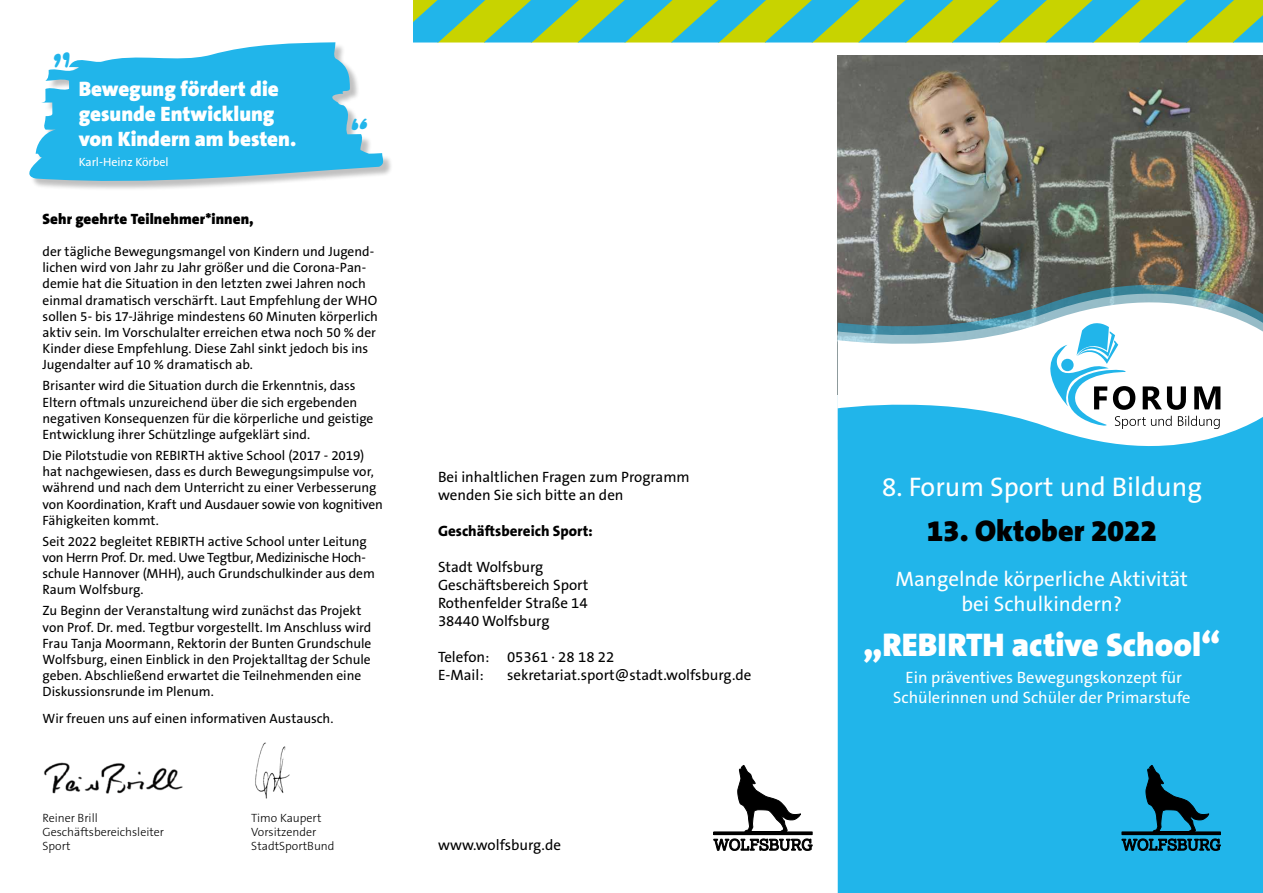
<style>
.page{position:relative;width:1263px;height:893px;background:#fff}
.page>*{position:absolute;margin:0;border:0;box-sizing:border-box;transform-origin:0 0}
.t1{font:45px "Kids Plain";color:#21b5ea}
.t2{font:900 33px "The Sans B9";color:#fff}
.t3{font:900 30px "The Sans B9";color:#000}
.t4{font:27px "The Sans B5 Plain";color:#fff}
.t5{font:900 21px/25.2px "The Sans B9";color:#fff}
.t6{font:21px/25.2px "The Sans B5 Plain";color:#fff;text-align:center}
.t7{font:16.5px/19.8px "The Sans B5 Plain";color:#fff;text-align:center}
.t8{font:15px/18px "The Sans B5 Plain";color:#000}
.t9{font:900 15px "The Sans B9";letter-spacing:.005em;color:#000}
.t10{font:800 15px "The Sans B8";color:#000}
.t11{font:13.5px/16.2px "The Sans B5 Plain";letter-spacing:-.005em;color:#000}
.t12{font:300 12px/14.4px "The Sans B3";color:#000}
.t13{font:12px "The Sans B5 Plain";color:#fff}
.s1{font-size:34.5px}
</style>
<div class="page">
<svg style="left:413px;top:0;width:850px;height:43px;background:#74c479"></svg>
<img style="left:255px;top:743px;width:35px;height:56px">
<img style="left:44px;top:762px;width:139px;height:32px">
<img style="left:838px;top:55px;width:425px;height:214px">
<div style="left:31px;top:44px;width:363px;height:148px;background:#000;opacity:.25"></div>
<svg style="left:29px;top:42px;width:357px;height:144px;fill:#21b5ea"></svg>
<svg style="left:838px;top:269px;width:425px;height:123px"></svg>
<div style="left:838px;top:392px;width:425px;height:501px;background:#21b5ea"></div>
<svg style="left:1049px;top:323px;width:171px;height:106px"></svg>
<svg style="left:1146px;top:765px;width:63px;height:67px;background:#157699"></svg>
<div style="left:1122px;top:832px;width:98px;height:3px;border:1px solid #000"></div>
<svg style="left:1122px;top:839px;width:98px;height:11px"></svg>
<svg style="left:738px;top:765px;width:62px;height:67px"></svg>
<div style="left:714px;top:832px;width:98px;height:3px;border:1px solid #000"></div>
<svg style="left:714px;top:839px;width:98px;height:11px"></svg>
<h1 class="t1" style="left:51px;top:16px;width:21px">„</h1>
<h3 class="t5" style="left:79px;top:77px;width:219px">Bewegung fördert die gesunde Entwicklung von Kindern am besten.</h3>
<p class="t13" style="left:79px;top:156px;width:92px">Karl-Heinz Körbel</p>
<h1 class="t1" style="left:352px;top:107px;width:20px">“</h1>
<p class="t9" style="left:43px;top:210px;width:213px">Sehr geehrte Teilnehmer*innen,</p>
<p class="t11" style="left:43px;top:244px;width:337px">der tägliche Bewegungsmangel von Kindern und Jugend&shy;lichen wird von Jahr zu Jahr größer und die Corona-Pan&shy;demie hat die Situation in den letzten zwei Jahren noch einmal dramatisch verschärft. Laut Empfehlung der WHO sollen 5- bis 17-Jährige mindestens 60 Minuten körperlich aktiv sein. Im Vorschulalter erreichen etwa noch 50 % der Kinder diese Empfehlung. Diese Zahl sinkt jedoch bis ins Jugendalter auf 10 % dramatisch ab.</p>
<p class="t11" style="left:43px;top:378px;width:332px">Brisanter wird die Situation durch die Erkenntnis, dass Eltern oftmals unzureichend über die sich ergebenden negativen Konsequenzen für die körperliche und geistige Entwicklung ihrer Schützlinge aufgeklärt sind.</p>
<p class="t11" style="left:43px;top:448px;width:342px">Die Pilotstudie von REBIRTH aktive School (2017 - 2019) hat nachgewiesen, dass es durch Bewegungsimpulse vor, während und nach dem Unterricht zu einer Verbesserung von Koordination, Kraft und Ausdauer sowie von kognitiven Fähigkeiten kommt.</p>
<p class="t11" style="left:43px;top:534px;width:334px">Seit 2022 begleitet REBIRTH active School unter Leitung von Herrn Prof. Dr. med. Uwe Tegtbur, Medizinische Hoch&shy;schule Hannover (MHH), auch Grundschulkinder aus dem Raum Wolfsburg.</p>
<p class="t11" style="left:43px;top:603px;width:330px">Zu Beginn der Veranstaltung wird zunächst das Projekt von Prof. Dr. med. Tegtbur vorgestellt. Im Anschluss wird Frau Tanja Moormann, Rektorin der Bunten Grundschule Wolfsburg, einen Einblick in den Projektalltag der Schule geben. Abschließend erwartet die Teilnehmenden eine Diskussionsrunde im Plenum.</p>
<p class="t11" style="left:43px;top:711px;width:292px">Wir freuen uns auf einen informativen Austausch.</p>
<p class="t12" style="left:43px;top:811px;width:123px">Reiner Brill<br>Geschäftsbereichsleiter<br>Sport</p>
<p class="t12" style="left:251px;top:811px;width:85px">Timo Kaupert<br>Vorsitzender<br>StadtSportBund</p>
<p class="t8" style="left:438px;top:469px;width:253px">Bei inhaltlichen Fragen zum Programm wenden Sie sich bitte an den</p>
<p class="t10" style="left:438px;top:523px;width:156px">Geschäftsbereich Sport:</p>
<p class="t8" style="left:438px;top:559px;width:152px">Stadt Wolfsburg<br>Geschäftsbereich Sport<br>Rothenfelder Straße 14<br>38440 Wolfsburg</p>
<p class="t8" style="left:438px;top:649px;width:178px">Telefon: 05361 · 28 18 22<br>E-Mail:</p>
<p class="t8" style="left:507px;top:667px;width:246px">sekretariat.sport@stadt.wolfsburg.de</p>
<p class="t8" style="left:438px;top:837px;width:124px">www.wolfsburg.de</p>
<h3 class="t4" style="left:882px;top:473px;width:322px">8. Forum Sport und Bildung</h3>
<h3 class="t3" style="left:927px;top:515px;width:232px">13. Oktober 2022</h3>
<h3 class="t6" style="left:895px;top:567px;width:294px">Mangelnde körperliche Aktivität bei Schulkindern?</h3>
<h2 class="t2" style="left:863px;top:627px;width:359px"><span class="s1">„</span>REBIRTH active School<span class="s1">“</span></h2>
<p class="t7" style="left:893px;top:668px;width:299px">Ein präventives Bewegungskonzept für<br>Schülerinnen und Schüler der Primarstufe</p>
</div>
